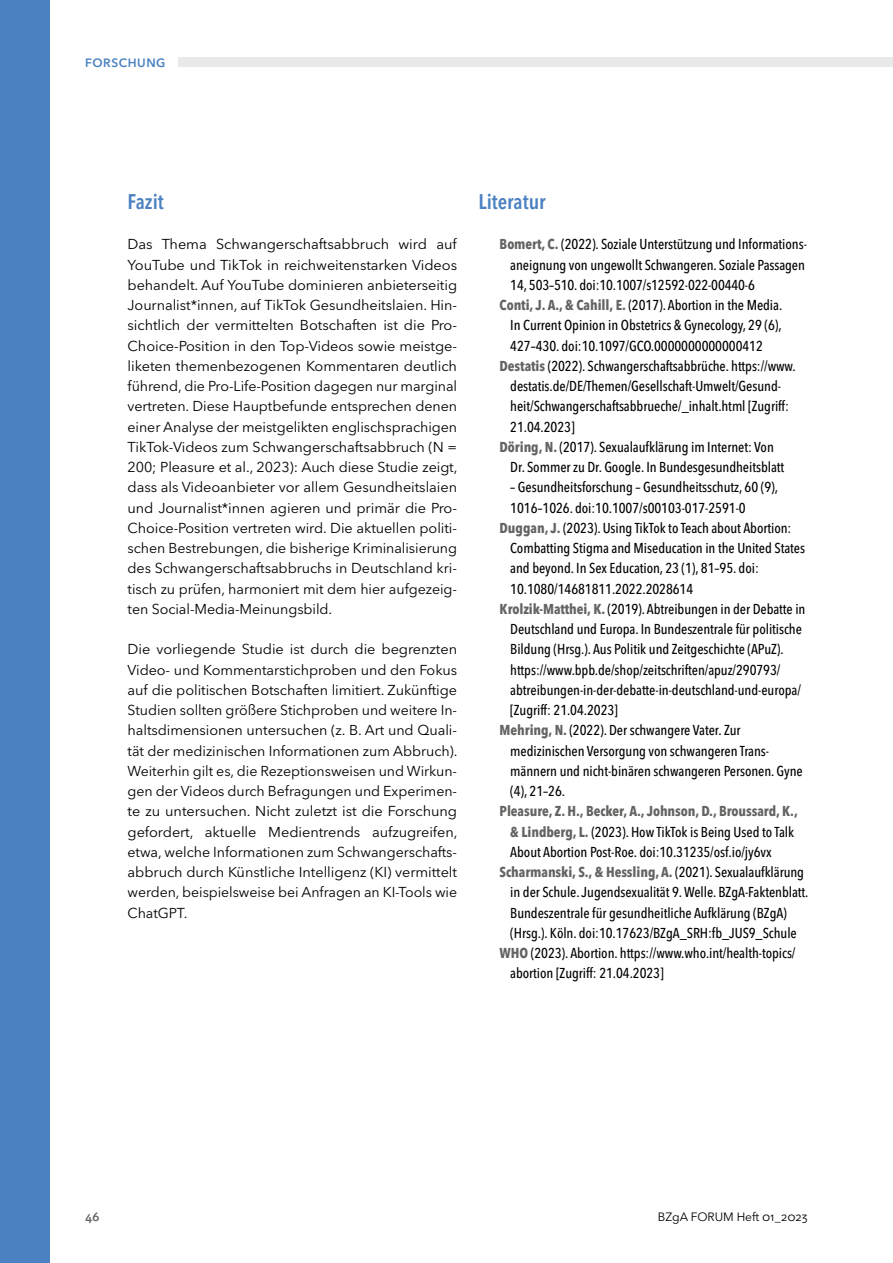
<style>
.page{position:relative;width:893px;height:1263px;background:#fff}
.page>*{position:absolute;margin:0;border:0;box-sizing:border-box;transform-origin:0 0}
.Copy_Copy{font:600 condensed 21px "Avenir Next LT Pro";color:#4b81c0}
.Headlines_Head_2{font:600 condensed 21px "Avenir Next LT Pro";color:#4b81c0}
.Copy_Copy_Cn_Einzug{font:500 condensed 14.25px/20.2px "Avenir Next LT Pro";letter-spacing:-.005em;color:#000}
.Copy_Copy-2{font:14.25px/20.2px "Avenir Next LT Pro";letter-spacing:-.005em;color:#000;text-align:justify}
.t1{font:12px "Avenir Next LT Pro";letter-spacing:-.005em;color:#000}
.t2{font:600 12px "Avenir Next LT Pro";letter-spacing:.05em;color:#4b81c0}
.t3{font:600 12px "Avenir Next LT Pro";color:#636362}
.s1{font-weight:700;color:#636362}
</style>
<div class="page">
<div style="left:0;top:0;width:50px;height:1263px;background:#4b81c0"></div>
<div style="left:179px;top:57px;width:714px;height:10px;background:#e9e9e9"></div>
<p class="t2" style="left:85px;top:56px;width:82px">FORSCHUNG</p>
<h2 class="Headlines_Head_2" style="left:128px;top:189px;width:38px">Fazit</h2>
<p class="Copy_Copy-2" style="left:128px;top:234px;width:331px">Das Thema Schwangerschaftsabbruch wird auf YouTube und TikTok in reichweitenstarken Videos behandelt. Auf YouTube dominieren anbieterseitig Journalist*innen, auf TikTok Gesundheitslaien. Hin&shy;sichtlich der vermittelten Botschaften ist die Pro-Choice-Position in den Top-Videos sowie meistge&shy;liketen themenbezogenen Kommentaren deutlich führend, die Pro-Life-Position dagegen nur marginal vertreten. Diese Hauptbefunde entsprechen denen einer Analyse der meistgelikten englischsprachigen TikTok-Videos zum Schwangerschaftsabbruch (N = 200; Pleasure et al., 2023): Auch diese Studie zeigt, dass als Videoanbieter vor allem Gesundheitslaien und Journalist*innen agieren und primär die Pro-Choice-Position vertreten wird. Die aktuellen politi&shy;schen Bestrebungen, die bisherige Kriminalisierung des Schwangerschaftsabbruchs in Deutschland kri&shy;tisch zu prüfen, harmoniert mit dem hier aufgezeig&shy;ten Social-Media-Meinungsbild.</p>
<p class="Copy_Copy-2" style="left:128px;top:639px;width:331px">Die vorliegende Studie ist durch die begrenzten Video- und Kommentarstichproben und den Fokus auf die politischen Botschaften limitiert. Zukünftige Studien sollten größere Stichproben und weitere In&shy;haltsdimensionen untersuchen (z. B. Art und Quali&shy;tät der medizinischen Informationen zum Abbruch).<br>Weiterhin gilt es, die Rezeptionsweisen und Wirkun&shy;gen der Videos durch Befragungen und Experimen&shy;te zu untersuchen. Nicht zuletzt ist die Forschung gefordert, aktuelle Medientrends aufzugreifen, etwa, welche Informationen zum Schwangerschafts&shy;abbruch durch Künstliche Intelligenz (KI) vermittelt werden, beispielsweise bei Anfragen an KI-Tools wie ChatGPT.</p>
<p class="Copy_Copy" style="left:478px;top:189px;width:69px">Literatur</p>
<p class="Copy_Copy_Cn_Einzug" style="left:510px;top:234px;width:298px;text-indent:-11px"><span class="s1">Bomert, C.</span> (2022). Soziale Unterstützung und Informations&shy;aneignung von ungewollt Schwangeren. Soziale Passagen<br>14, 503–510. doi:10.1007/s12592-022-00440-6</p>
<p class="Copy_Copy_Cn_Einzug" style="left:510px;top:295px;width:274px;text-align:justify;text-indent:-11px"><span class="s1">Conti, J. A., &amp; Cahill, E.</span> (2017). Abortion in the Media.<br>In Current Opinion in Obstetrics &amp; Gynecology, 29 (6), 427–430. doi:10.1097/GCO.0000000000000412</p>
<p class="Copy_Copy_Cn_Einzug" style="left:510px;top:356px;width:287px;text-indent:-11px"><span class="s1">Destatis</span> (2022). Schwangerschaftsabbrüche. https://www. destatis.de/DE/Themen/Gesellschaft-Umwelt/Gesund&shy;heit/Schwangerschaftsabbrueche/_inhalt.html [Zugriff:<br>21.04.2023]</p>
<p class="Copy_Copy_Cn_Einzug" style="left:510px;top:437px;width:275px;text-indent:-11px"><span class="s1">Döring, N.</span> (2017). Sexualaufklärung im Internet: Von<br>Dr. Sommer zu Dr. Google. In Bundesgesundheitsblatt</p>
<p class="Copy_Copy_Cn_Einzug" style="left:510px;top:477px;width:269px">– Gesundheitsforschung – Gesundheitsschutz, 60 (9),<br>1016–1026. doi:10.1007/s00103-017-2591-0</p>
<p class="Copy_Copy_Cn_Einzug" style="left:510px;top:518px;width:296px;text-indent:-11px"><span class="s1">Duggan, J.</span> (2023). Using TikTok to Teach about Abortion:<br>Combatting Stigma and Miseducation in the United States and beyond. In Sex Education, 23 (1), 81–95. doi:<br>10.1080/14681811.2022.2028614</p>
<p class="Copy_Copy_Cn_Einzug" style="left:510px;top:599px;width:297px;text-indent:-11px"><span class="s1">Krolzik-Matthei, K.</span> (2019). Abtreibungen in der Debatte in Deutschland und Europa. In Bundeszentrale für politische Bildung (Hrsg.). Aus Politik und Zeitgeschichte (APuZ). https://www.bpb.de/shop/zeitschriften/apuz/290793/ abtreibungen-in-der-debatte-in-deutschland-und-europa/ [Zugriff: 21.04.2023]</p>
<p class="Copy_Copy_Cn_Einzug" style="left:510px;top:720px;width:294px;text-indent:-11px"><span class="s1">Mehring, N.</span> (2022). Der schwangere Vater. Zur medizinischen Versorgung von schwangeren Trans&shy;männern und nicht-binären schwangeren Personen. Gyne (4), 21–26.</p>
<p class="Copy_Copy_Cn_Einzug" style="left:510px;top:801px;width:289px;text-indent:-11px"><span class="s1">Pleasure, Z. H., Becker, A., Johnson, D., Broussard, K., &amp; Lindberg, L.</span> (2023). How TikTok is Being Used to Talk<br>About Abortion Post-Roe. doi:10.31235/osf.io/jy6vx</p>
<p class="Copy_Copy_Cn_Einzug" style="left:510px;top:862px;width:300px;text-indent:-11px"><span class="s1">Scharmanski, S., &amp; Hessling, A.</span> (2021). Sexualaufklärung in der Schule. Jugendsexualität 9. Welle. BZgA-Faktenblatt.<br>Bundeszentrale für gesundheitliche Aufklärung (BZgA) (Hrsg.). Köln. doi:10.17623/BZgA_SRH:fb_JUS9_Schule</p>
<p class="Copy_Copy_Cn_Einzug" style="left:510px;top:943px;width:287px;text-indent:-11px"><span class="s1">WHO</span> (2023). Abortion. https://www.who.int/health-topics/ abortion [Zugriff: 21.04.2023]</p>
<p class="t3" style="left:85px;top:1210px;width:16px">46</p>
<p class="t1" style="left:658px;top:1210px;width:152px">BZgA FORUM Heft 01_2023</p>
</div>
